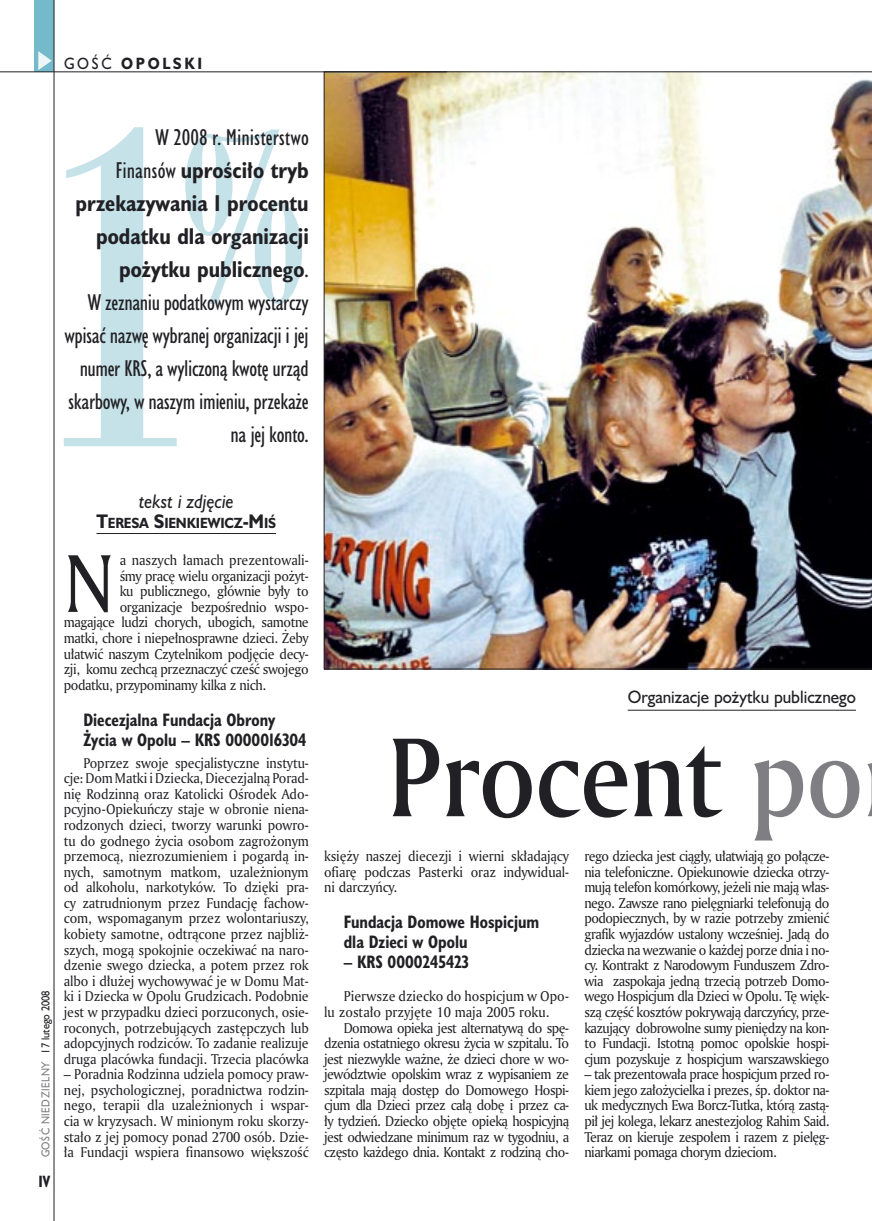
<style>
.page{position:relative;width:872px;height:1221px;background:#fff}
.page>*{position:absolute;margin:0;border:0;box-sizing:border-box;transform-origin:0 0}
._05_tytyl_AmMd_72_pt{font:108px "Amerigo Md PL";letter-spacing:-.01em;color:#212125;scale:.9 1}
._02_body_z_incjalem_4{font:79.05px "Amerigo PL";color:#212125;scale:.94 1}
._06-1_lead_prawy_HuCn_14_pt{font:21px/33px "Humanst 521 Cn PL";letter-spacing:-.02em;color:#212125;text-align:right}
._12_autor_HuBd{font:italic 18px "Humanst 521 PL";color:#212125;scale:.9 1}
._04_srodtytul_HuCB_11_pt{font:700 16.5px/19.8px "Humanst 521 Cn PL";color:#212125;scale:.94 1}
._04-3_nadtytul_lokal{font:16.5px "Humanst 521 PL";color:#212125;scale:.94 1}
._15a_temat_lewo{font:700 15px "Humanst 521 PL";letter-spacing:.2em;color:#212125;scale:.9 1}
.t1{font:700 15px "Humanst 521 Cn PL";color:#212125;scale:.94 1}
._01_body_tekst{font:13.8px/15.6px "Amerigo PL";letter-spacing:-.01em;color:#212125;text-align:justify;scale:.94 1}
._02_body_z_incjalem_4-2{font:13.8px "Amerigo PL";letter-spacing:-.03em;color:#212125;scale:.94 1}
._02_body_z_incjalem_4-3{font:13.8px "Amerigo PL";color:#212125;scale:.94 1}
._12_autor_HuBd-2{font:700 13.5px "Humanst 521 PL";letter-spacing:-.015em;color:#212125;scale:.9 1}
.t2{font:10.5px "Humanst 521 PL";letter-spacing:.05em;color:#7f7f83;scale:.9 1}
.s1{font-weight:400}
.s2{font-weight:700}
.s3{color:#212125}
.s4{font-size:18px}
.s5{color:#7f7f83}
</style>
<div class="page">
<div style="left:35px;top:0;width:19px;height:72px;background:#75baca"></div>
<svg style="left:38px;top:51px;width:14px;height:19px"></svg>
<hr style="left:54px;top:0;width:1px;height:1220px;background:#212125">
<img style="left:324px;top:72px;width:548px;height:597px">
<hr style="left:0;top:72px;width:447px;height:1px;background:#212125">
<hr style="left:96px;top:533px;width:180px;height:1px;background:#212125">
<hr style="left:628px;top:709px;width:228px;height:1px;background:#212125">
<svg style="left:64px;top:127px;width:238px;height:319px"></svg>
<p class="_15a_temat_lewo" style="left:64px;top:53px;width:155px"><span class="s1">GOŚĆ</span> OPOLSKI</p>
<p class="_06-1_lead_prawy_HuCn_14_pt" style="left:64px;top:121px;width:246px">W 2008 r. Ministerstwo<br>Finansów <span class="s2">uprościło tryb przekazywania 1 procentu podatku dla organizacji pożytku publicznego</span>.<br>W zeznaniu podatkowym wystarczy wpisać nazwę wybranej organizacji i jej numer KRS, a wyliczoną kwotę urząd skarbowy, w naszym imieniu, przekaże na jej konto.</p>
<p class="t2" style="left:38px;top:1157px;width:187px;rotate:-90deg">GOŚĆ NIEDZIELNY <span class="s3">17 lutego 2008</span></p>
<p class="t1" style="left:38px;top:1170px;width:14px">IV</p>
<p class="_12_autor_HuBd" style="left:139px;top:489px;width:107px">tekst i zdjęcie</p>
<p class="_12_autor_HuBd-2" style="left:96px;top:513px;width:201px"><span class="s4">T</span>ERESA <span class="s4">S</span>IENKIEWICZ<span class="s4">-M</span>IŚ</p>
<p class="_02_body_z_incjalem_4" style="left:64px;top:530px;width:55px">N</p>
<p class="_02_body_z_incjalem_4-3" style="left:120px;top:551px;width:203px">a naszych łamach prezentowali-</p>
<p class="_02_body_z_incjalem_4-2" style="left:120px;top:566px;width:203px">śmy pracę wielu organizacji pożyt-</p>
<p class="_02_body_z_incjalem_4-2" style="left:120px;top:582px;width:203px">ku publicznego, głównie były to</p>
<p class="_02_body_z_incjalem_4-2" style="left:120px;top:597px;width:203px">organizacje bezpośrednio wspo-</p>
<p class="_02_body_z_incjalem_4-2" style="left:64px;top:613px;width:262px">magające ludzi chorych, ubogich, samotne</p>
<p class="_02_body_z_incjalem_4-2" style="left:64px;top:629px;width:262px">matki, chore i niepełnosprawne dzieci. Żeby</p>
<p class="_02_body_z_incjalem_4-2" style="left:64px;top:644px;width:262px">ułatwić naszym Czytelnikom podjęcie decy-</p>
<p class="_02_body_z_incjalem_4-2" style="left:64px;top:660px;width:262px">zji, komu zechcą przeznaczyć cześć swojego</p>
<p class="_02_body_z_incjalem_4-2" style="left:64px;top:675px;width:216px">podatku, przypominamy kilka z nich.</p>
<p class="_04_srodtytul_HuCB_11_pt" style="left:83px;top:709px;width:238px">Diecezjalna Fundacja Obrony<br>Życia w Opolu – KRS 0000016304</p>
<p class="_01_body_tekst" style="left:64px;top:754px;width:262px;text-indent:20px">Poprzez swoje specjalistyczne instytu&shy;cje: Dom Matki i Dziecka, Diecezjalną Porad&shy;nię Rodzinną oraz Katolicki Ośrodek Ado&shy;pcyjno-Opiekuńczy staje w obronie niena&shy;rodzonych dzieci, tworzy warunki powro&shy;tu do godnego życia osobom zagrożonym przemocą, niezrozumieniem i pogardą in&shy;nych, samotnym matkom, uzależnionym od alkoholu, narkotyków. To dzięki pra&shy;cy zatrudnionym przez Fundację fachow&shy;com, wspomaganym przez wolontariuszy, kobiety samotne, odtrącone przez najbliż&shy;szych, mogą spokojnie oczekiwać na naro&shy;dzenie swego dziecka, a potem przez rok albo i dłużej wychowywać je w Domu Mat&shy;ki i Dziecka w Opolu Grudzicach. Podobnie jest w przypadku dzieci porzuconych, osie&shy;roconych, potrzebujących zastępczych lub adopcyjnych rodziców. To zadanie realizuje druga placówka fundacji. Trzecia placówka</p>
<p class="_01_body_tekst" style="left:64px;top:1066px;width:262px">– Poradnia Rodzinna udziela pomocy praw&shy;nej, psychologicznej, poradnictwa rodzin&shy;nego, terapii dla uzależnionych i wspar&shy;cia w kryzysach. W minionym roku skorzy&shy;stało z jej pomocy ponad 2700 osób. Dzie&shy;ła Fundacji wspiera finansowo większość</p>
<p class="_04-3_nadtytul_lokal" style="left:628px;top:685px;width:244px">Organizacje pożytku publicznego</p>
<p class="_05_tytyl_AmMd_72_pt" style="left:388px;top:704px;width:530px">Procent <span class="s5">po</span></p>
<p class="_01_body_tekst" style="left:324px;top:848px;width:262px">księży naszej diecezji i wierni składający ofiarę podczas Pasterki oraz indywidual&shy;ni darczyńcy.</p>
<p class="_04_srodtytul_HuCB_11_pt" style="left:344px;top:911px;width:210px">Fundacja Domowe Hospicjum dla Dzieci w Opolu</p>
<p class="_04_srodtytul_HuCB_11_pt" style="left:344px;top:951px;width:135px">– KRS 0000245423</p>
<p class="_01_body_tekst" style="left:324px;top:988px;width:262px;text-indent:20px">Pierwsze dziecko do hospicjum w Opo&shy;lu zostało przyjęte 10 maja 2005 roku.</p>
<p class="_01_body_tekst" style="left:324px;top:1019px;width:262px;text-indent:20px">Domowa opieka jest alternatywą do spę&shy;dzenia ostatniego okresu życia w szpitalu. To jest niezwykle ważne, że dzieci chore w wo&shy;jewództwie opolskim wraz z wypisaniem ze szpitala mają dostęp do Domowego Hospi&shy;cjum dla Dzieci przez całą dobę i przez ca&shy;ły tydzień. Dziecko objęte opieką hospicyjną jest odwiedzane minimum raz w tygodniu, a często każdego dnia. Kontakt z rodziną cho-</p>
<p class="_01_body_tekst" style="left:584px;top:848px;width:262px">rego dziecka jest ciągły, ułatwiają go połącze&shy;nia telefoniczne. Opiekunowie dziecka otrzy&shy;mują telefon komórkowy, jeżeli nie mają włas&shy;nego. Zawsze rano pielęgniarki telefonują do podopiecznych, by w razie potrzeby zmienić grafik wyjazdów ustalony wcześniej. Jadą do dziecka na wezwanie o każdej porze dnia i no&shy;cy. Kontrakt z Narodowym Funduszem Zdro&shy;wia zaspokaja jedną trzecią potrzeb Domo&shy;wego Hospicjum dla Dzieci w Opolu. Tę więk&shy;szą część kosztów pokrywają darczyńcy, prze&shy;kazujący dobrowolne sumy pieniędzy na kon&shy;to Fundacji. Istotną pomoc opolskie hospi&shy;cjum pozyskuje z hospicjum warszawskiego</p>
<p class="_01_body_tekst" style="left:584px;top:1066px;width:262px">– tak prezentowała prace hospicjum przed ro&shy;kiem jego założycielka i prezes, śp. doktor na&shy;uk medycznych Ewa Borcz-Tutka, którą zastą&shy;pił jej kolega, lekarz anestezjolog Rahim Said.<br>Teraz on kieruje zespołem i razem z pielęg&shy;niarkami pomaga chorym dzieciom.</p>
</div>
